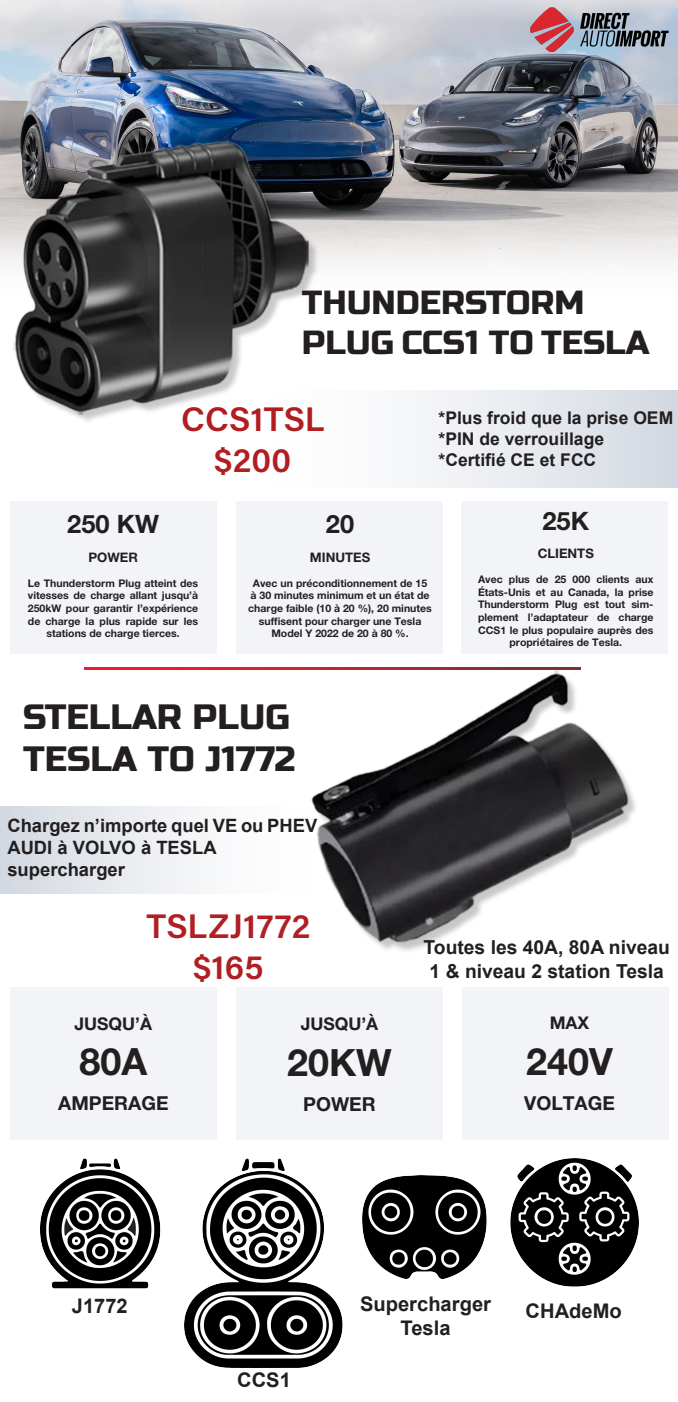
<style>
.page{position:relative;width:678px;height:1402px;background:#fff}
.page>*{position:absolute;margin:0;border:0;box-sizing:border-box;transform-origin:0 0}
.t1{font:700 37.62px "Helvetica Neue LT Pro";color:#231f20}
.t2{font:35px/42px "Russo One";color:#231f20}
.t3{font:34.12px "Acumin Variable Concept";letter-spacing:.01em;color:#af1f23}
.t4{font:34.12px "Acumin Variable Concept";color:#b01e22}
.t5{font:33.25px "Russo One";color:#231f20}
.t6{font:700 25.38px "Helvetica Neue LT Pro";color:#231f20}
.t7{font:700 20.12px "Arial";color:#231f20}
.t8{font:700 19.25px "Arial";color:#231f20}
.t9{font:700 19.25px "Helvetica Neue LT Pro";color:#231f20}
.t10{font:700 18.38px "Arial";color:#231f20}
.t11{font:700 17.5px "Arial";color:#231f20}
.t12{font:700 17.5px "Helvetica Neue LT Pro";color:#231f20}
.t13{font:700 13.12px "Helvetica Neue LT Pro";color:#231f20}
.t14{font:700 10.5px/12.6px "Helvetica Neue LT Pro";color:#231f20;text-align:center}
</style>
<div class="page">
<img style="left:0;top:0;width:677px;height:265px">
<img style="left:0;top:112px;width:323px;height:309px">
<div style="left:10px;top:501px;width:206px;height:152px;background:#f3f4f7"></div>
<div style="left:236px;top:501px;width:206px;height:152px;background:#f3f4f7"></div>
<div style="left:461px;top:501px;width:206px;height:152px;background:#f3f4f7"></div>
<svg style="left:84px;top:667px;width:199px;height:3px"></svg>
<img style="left:283px;top:632px;width:364px;height:319px">
<div style="left:258px;top:390px;width:419px;height:97px;background:linear-gradient(to right,#fff,#d6dbe3)"></div>
<div style="left:0;top:806px;width:318px;height:87px;background:linear-gradient(to right,#d6dbe3,#fff)"></div>
<div style="left:10px;top:987px;width:206px;height:152px;background:#f3f4f7"></div>
<div style="left:236px;top:987px;width:205px;height:152px;background:#f3f4f7"></div>
<div style="left:462px;top:987px;width:205px;height:152px;background:#f3f4f7"></div>
<img style="left:40px;top:1158px;width:598px;height:210px">
<img style="left:530px;top:8px;width:137px;height:43px">
<p class="t5" style="left:301px;top:284px;width:284px">THUNDERSTORM</p>
<p class="t5" style="left:301px;top:323px;width:349px">PLUG CCS1 TO TESLA</p>
<p class="t4" style="left:181px;top:395px;width:145px">CCS1TSL</p>
<p class="t4" style="left:214px;top:436px;width:79px">$200</p>
<p class="t11" style="left:438px;top:405px;width:236px">*Plus froid que la prise OEM</p>
<p class="t11" style="left:438px;top:426px;width:167px">*PIN de verrouillage</p>
<p class="t11" style="left:438px;top:447px;width:159px">*Certifié CE et FCC</p>
<p class="t6" style="left:67px;top:508px;width:93px">250 KW</p>
<p class="t13" style="left:88px;top:549px;width:51px">POWER</p>
<p class="t14" style="left:28px;top:576px;width:172px">Le Thunderstorm Plug atteint des vitesses de charge allant jusqu’à<br>250kW pour garantir l’expérience de charge la plus rapide sur les stations de charge tierces.</p>
<p class="t6" style="left:326px;top:508px;width:30px">20</p>
<p class="t13" style="left:310px;top:549px;width:62px">MINUTES</p>
<p class="t14" style="left:248px;top:576px;width:185px">Avec un préconditionnement de 15<br>à 30 minutes minimum et un état de charge faible (10 à 20 %), 20 minutes suffisent pour charger une Tesla<br>Model Y 2022 de 20 à 80 %.</p>
<p class="t2" style="left:23px;top:697px;width:274px">STELLAR PLUG<br>TESLA TO J1772</p>
<p class="t10" style="left:7px;top:812px;width:311px">Chargez n’importe quel VE ou PHEV</p>
<p class="t10" style="left:7px;top:834px;width:210px">AUDI à VOLVO à TESLA</p>
<p class="t10" style="left:7px;top:856px;width:119px">supercharger</p>
<p class="t6" style="left:542px;top:505px;width:48px">25K</p>
<p class="t13" style="left:537px;top:545px;width:58px">CLIENTS</p>
<p class="t14" style="left:477px;top:573px;width:177px">Avec plus de 25 000 clients aux<br>États-Unis et au Canada, la prise<br>Thunderstorm Plug est tout sim&shy;plement l’adaptateur de charge<br>CCS1 le plus populaire auprès des propriétaires de Tesla.</p>
<p class="t3" style="left:146px;top:903px;width:165px">TSLZJ1772</p>
<p class="t3" style="left:193px;top:944px;width:72px">$165</p>
<p class="t12" style="left:74px;top:1012px;width:79px">JUSQU’À</p>
<p class="t1" style="left:79px;top:1038px;width:69px">80A</p>
<p class="t9" style="left:58px;top:1091px;width:112px">AMPERAGE</p>
<p class="t12" style="left:300px;top:1013px;width:79px">JUSQU’À</p>
<p class="t1" style="left:287px;top:1039px;width:106px">20KW</p>
<p class="t9" style="left:303px;top:1092px;width:74px">POWER</p>
<p class="t8" style="left:423px;top:934px;width:248px">Toutes les 40A, 80A niveau</p>
<p class="t8" style="left:429px;top:957px;width:235px">1 &amp; niveau 2 station Tesla</p>
<p class="t12" style="left:549px;top:1012px;width:41px">MAX</p>
<p class="t1" style="left:526px;top:1038px;width:88px">240V</p>
<p class="t9" style="left:524px;top:1091px;width:92px">VOLTAGE</p>
<p class="t7" style="left:72px;top:1292px;width:57px">J1772</p>
<p class="t7" style="left:237px;top:1366px;width:55px">CCS1</p>
<p class="t7" style="left:360px;top:1289px;width:132px">Supercharger</p>
<p class="t7" style="left:400px;top:1313px;width:51px">Tesla</p>
<p class="t7" style="left:525px;top:1297px;width:98px">CHAdeMo</p>
</div>
